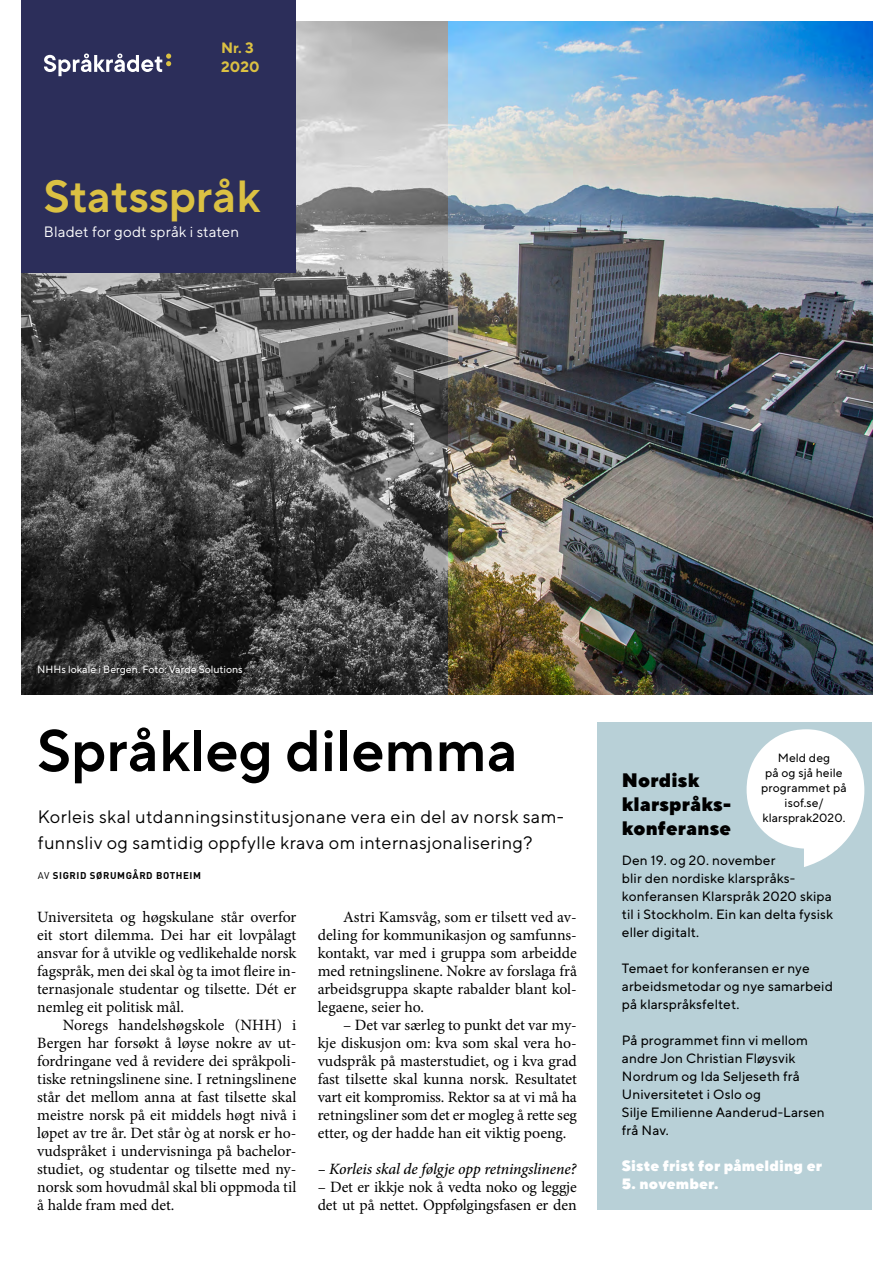
<style>
.page{position:relative;width:893px;height:1263px;background:#fff}
.page>*{position:absolute;margin:0;border:0;box-sizing:border-box;transform-origin:0 0}
.t1{font:600 58.5px "TT Norms Pro";color:#000}
.t2{font:600 45px "TT Norms Pro";color:#dbc143}
.t3{font:900 19.5px/24px "TT Norms Pro";letter-spacing:.01em;color:#000}
.t4{font:18px/25.5px "TT Norms Pro";letter-spacing:.02em;color:#000}
.t5{font:15.75px/18px "Minion Pro";letter-spacing:-.005em;color:#000;text-align:justify}
.t6{font:italic 500 15.75px "Minion Pro";letter-spacing:-.01em;color:#000}
.t7{font:900 15px "TT Norms Pro";letter-spacing:.01em;color:#fff}
.t8{font:15px "TT Norms Pro";letter-spacing:.01em;color:#fff}
.t9{font:700 15px/19.5px "TT Norms Pro";letter-spacing:.01em;color:#dbc143}
.t10{font:13.5px/18px "TT Norms Pro";letter-spacing:.01em;color:#000}
.t11{font:12px/15px "TT Norms Pro";letter-spacing:.01em;color:#000;text-align:center}
.t12{font:10.5px "TT Norms Pro";color:#fff}
.t13{font:700 9.75px "DINOT";letter-spacing:.06em;color:#000}
.s1{font-weight:400}
</style>
<div class="page">
<img style="left:447px;top:21px;width:426px;height:673px">
<img style="left:22px;top:21px;width:425px;height:673px">
<div style="left:598px;top:722px;width:274px;height:488px;background:#b8d0d7"></div>
<div style="left:21px;top:0;width:275px;height:272px;background:#2c2e5a"></div>
<svg style="left:44px;top:54px;width:127px;height:22px"></svg>
<svg style="left:747px;top:729px;width:117px;height:138px"></svg>
<p class="t9" style="left:221px;top:37px;width:40px">Nr. 3<br>2020</p>
<h2 class="t2" style="left:44px;top:163px;width:218px">Statsspråk</h2>
<p class="t8" style="left:44px;top:221px;width:197px">Bladet for godt språk i staten</p>
<p class="t12" style="left:37px;top:661px;width:207px">NHHs lokale i Bergen. Foto: Varde Solutions</p>
<h1 class="t1" style="left:37px;top:707px;width:482px">Språkleg dilemma</h1>
<p class="t4" style="left:38px;top:803px;width:527px">Korleis skal utdanningsinstitusjonane vera ein del av norsk sam&shy;funnsliv og samtidig oppfylle krava om internasjonalisering?</p>
<p class="t13" style="left:38px;top:869px;width:165px"><span class="s1">AV</span> SIGRID SØRUMGÅRD BOTHEIM</p>
<p class="t5" style="left:37px;top:908px;width:261px">Universiteta og høgskulane står overfor eit stort dilemma. Dei har eit lovpålagt ansvar for å utvikle og vedlikehalde norsk fagspråk, men dei skal òg ta imot fleire in&shy;ternasjonale studentar og tilsette. Dét er nemleg eit politisk mål.</p>
<p class="t5" style="left:37px;top:1016px;width:261px;text-indent:26px">Noregs handelshøgskole (NHH) i Bergen har forsøkt å løyse nokre av ut&shy;fordringane ved å revidere dei språkpoli&shy;tiske retningslinene sine. I retningslinene står det mellom anna at fast tilsette skal meistre norsk på eit middels høgt nivå i løpet av tre år. Det står òg at norsk er ho&shy;vudspråket i undervisninga på bachelor&shy;studiet, og studentar og tilsette med ny&shy;norsk som hovudmål skal bli oppmoda til å halde fram med det.</p>
<p class="t5" style="left:318px;top:908px;width:261px;text-indent:26px">Astri Kamsvåg, som er tilsett ved av&shy;deling for kommunikasjon og samfunns&shy;kontakt, var med i gruppa som arbeidde med retningslinene. Nokre av forslaga frå arbeidsgruppa skapte rabalder blant kol&shy;legaene, seier ho.</p>
<p class="t5" style="left:318px;top:1016px;width:261px;text-indent:26px">– Det var særleg to punkt det var my&shy;kje diskusjon om: kva som skal vera ho&shy;vudspråk på masterstudiet, og i kva grad fast tilsette skal kunna norsk. Resultatet vart eit kompromiss. Rektor sa at vi må ha retningsliner som det er mogleg å rette seg etter, og der hadde han eit viktig poeng.</p>
<p class="t6" style="left:318px;top:1158px;width:260px">– Korleis skal de følgje opp retningslinene?</p>
<p class="t5" style="left:318px;top:1178px;width:261px">– Det er ikkje nok å vedta noko og leggje det ut på nettet. Oppfølgingsfasen er den</p>
<p class="t11" style="left:761px;top:749px;width:87px">Meld deg<br>på og sjå heile programmet på isof.se/ klarsprak2020.</p>
<p class="t3" style="left:622px;top:766px;width:111px">Nordisk klarspråks&shy;konferanse</p>
<p class="t10" style="left:622px;top:850px;width:213px">Den 19. og 20. november<br>blir den nordiske klarspråks&shy;konferansen Klarspråk 2020 skipa til i Stockholm. Ein kan delta fysisk eller digitalt.</p>
<p class="t10" style="left:622px;top:958px;width:213px">Temaet for konferansen er nye arbeidsmetodar og nye samarbeid på klarspråksfeltet.</p>
<p class="t10" style="left:622px;top:1030px;width:204px">På programmet finn vi mellom andre Jon Christian Fløysvik<br>Nordrum og Ida Seljeseth frå<br>Universitetet i Oslo og<br>Silje Emilienne Aanderud-Larsen frå Nav.</p>
<p class="t7" style="left:622px;top:1154px;width:202px">Siste frist for påmelding er</p>
<p class="t7" style="left:622px;top:1172px;width:98px">5. november.</p>
</div>
